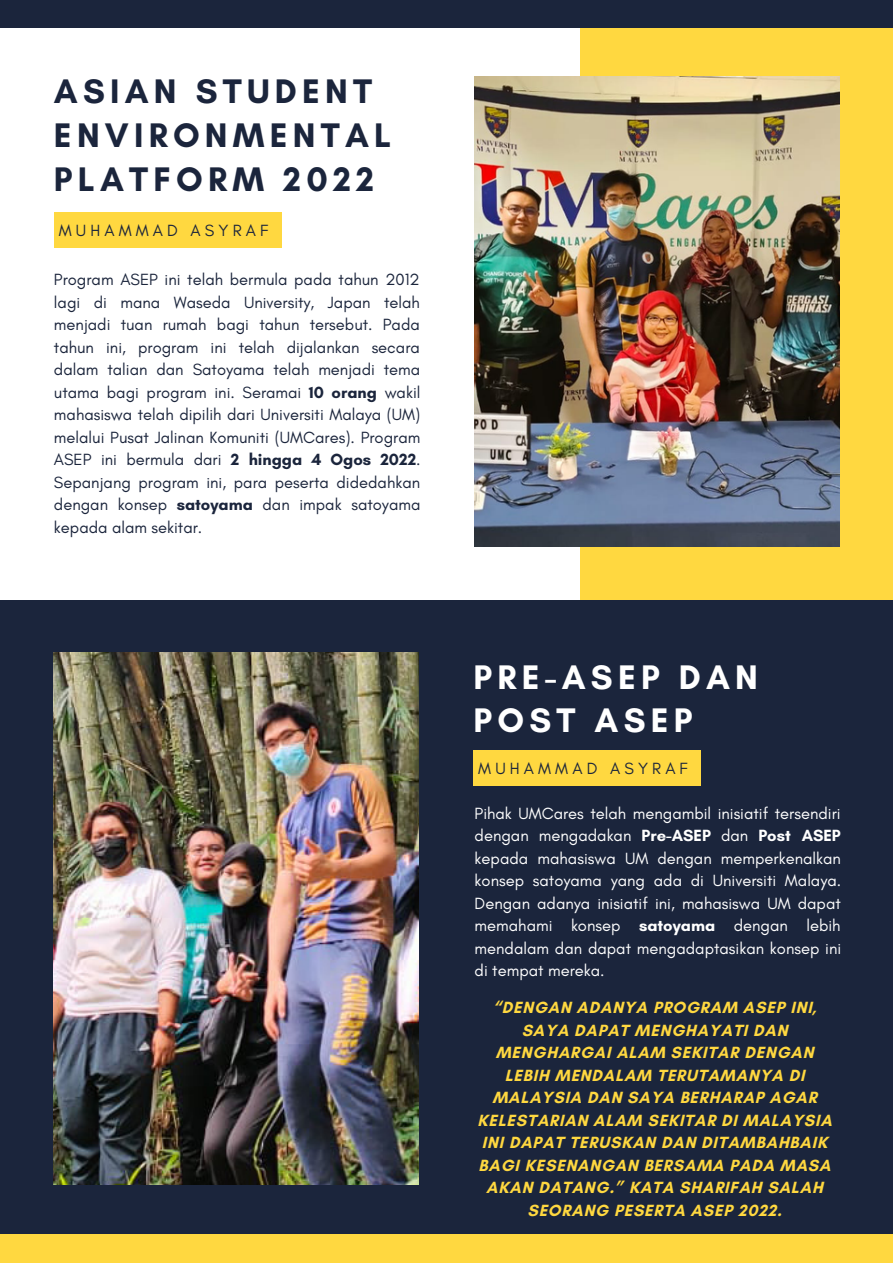
<style>
.page{position:relative;width:893px;height:1264px;background:#fff}
.page>*{position:absolute;margin:0;border:0;box-sizing:border-box;transform-origin:0 0}
.t1{font:700 34.65px/43.8px "Glacial Indifference";letter-spacing:.15em;color:#1b253c}
.t2{font:700 34.65px/43.8px "Glacial Indifference";letter-spacing:.15em;color:#fff}
.t3{font:16.5px/22.5px "Glacial Indifference";color:#1b253c;text-align:justify}
.t4{font:16.5px/22.5px "Glacial Indifference";color:#fff;text-align:justify}
.t5{font:700 16.5px/22.5px "Glacial Indifference";letter-spacing:.05em;color:#ffd840;text-align:center}
.t6{font:16.5px "Glacial Indifference";letter-spacing:.25em;color:#1b253c}
.s1{font-weight:700}
</style>
<div class="page">
<div style="left:580px;top:13px;width:312px;height:607px;background:#ffd840"></div>
<div style="left:0;top:600px;width:892px;height:634px;background:#1b253c"></div>
<div style="left:0;top:0;width:892px;height:27px;background:#1b253c"></div>
<div style="left:0;top:1234px;width:892px;height:28px;background:#ffd840"></div>
<img style="left:474px;top:76px;width:365px;height:470px">
<div style="left:54px;top:212px;width:227px;height:35px;background:#ffd840"></div>
<img style="left:54px;top:652px;width:364px;height:532px">
<div style="left:473px;top:750px;width:227px;height:35px;background:#ffd840"></div>
<h1 class="t1" style="left:54px;top:69px;width:338px">ASIAN STUDENT<br>ENVIRONMENTAL<br>PLATFORM 2022</h1>
<p class="t6" style="left:59px;top:220px;width:211px">MUHAMMAD ASYRAF</p>
<p class="t3" style="left:54px;top:268px;width:368px">Program ASEP ini telah bermula pada tahun 2012 lagi di mana Waseda University, Japan telah menjadi tuan rumah bagi tahun tersebut. Pada tahun ini, program ini telah dijalankan secara dalam talian dan Satoyama telah menjadi tema utama bagi program ini. Seramai <span class="s1">10 orang</span> wakil mahasiswa telah dipilih dari Universiti Malaya (UM) melalui Pusat Jalinan Komuniti (UMCares). Program ASEP ini bermula dari <span class="s1">2 hingga 4 Ogos 2022</span>.<br>Sepanjang program ini, para peserta didedahkan dengan konsep <span class="s1">satoyama</span> dan impak satoyama kepada alam sekitar.</p>
<h1 class="t2" style="left:473px;top:654px;width:286px">PRE-ASEP DAN<br>POST ASEP</h1>
<p class="t6" style="left:478px;top:758px;width:211px">MUHAMMAD ASYRAF</p>
<p class="t4" style="left:474px;top:801px;width:368px">Pihak UMCares telah mengambil inisiatif tersendiri dengan mengadakan <span class="s1">Pre-ASEP</span> dan <span class="s1">Post ASEP </span>kepada mahasiswa UM dengan memperkenalkan konsep satoyama yang ada di Universiti Malaya.<br>Dengan adanya inisiatif ini, mahasiswa UM dapat memahami konsep <span class="s1">satoyama</span> dengan lebih mendalam dan dapat mengadaptasikan konsep ini di tempat mereka.</p>
<p class="t5" style="left:477px;top:996px;width:356px">“DENGAN ADANYA PROGRAM ASEP INI,<br>SAYA DAPAT MENGHAYATI DAN<br>MENGHARGAI ALAM SEKITAR DENGAN<br>LEBIH MENDALAM TERUTAMANYA DI<br>MALAYSIA DAN SAYA BERHARAP AGAR<br>KELESTARIAN ALAM SEKITAR DI MALAYSIA<br>INI DAPAT TERUSKAN DAN DITAMBAHBAIK<br>BAGI KESENANGAN BERSAMA PADA MASA<br>AKAN DATANG.” KATA SHARIFAH SALAH<br>SEORANG PESERTA ASEP 2022.</p>
</div>
